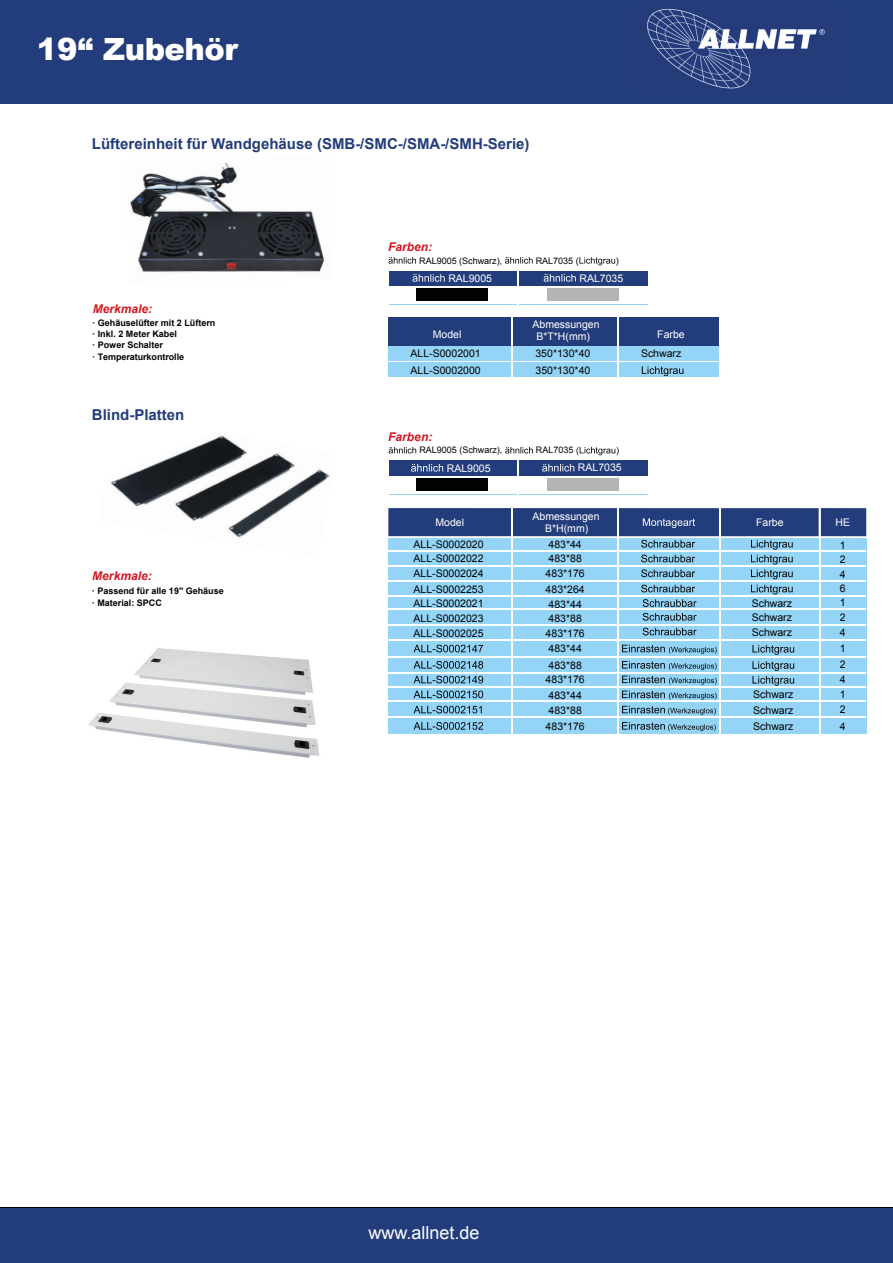
<style>
.page{position:relative;width:893px;height:1263px;background:#fff}
.page>*{position:absolute;margin:0;border:0;box-sizing:border-box;transform-origin:0 0}
.t1{font:900 30.6px "Arial";letter-spacing:-.015em;color:#fff}
.t2{font:18px "Arial";color:#fff}
.t3{font:700 15px "Arial";color:#233c7b}
.t4{font:italic 700 12px "Arial";color:#d11721}
.t5{font:10.5px/14.9px "Arial";color:#020203}
.t6{font:10.5px/12px "Arial";color:#fff;text-align:center}
.t7{font:700 9px/11.2px "Arial";color:#020203}
.t8{font:9px "Arial";color:#020203}
</style>
<div class="page">
<div style="left:388px;top:362px;width:332px;height:15px;background:#94d4f6"></div>
<div style="left:388px;top:346px;width:332px;height:15px;background:#94d4f6"></div>
<div style="left:388px;top:538px;width:431px;height:196px;background:#94d4f6"></div>
<div style="left:0;top:0;width:893px;height:104px;background:#233c7b"></div>
<div style="left:0;top:1208px;width:893px;height:55px;background:#233c7b"></div>
<hr style="left:0;top:1208px;width:893px;height:1px;background:#020203">
<img style="left:647px;top:8px;width:178px;height:81px">
<img style="left:129px;top:162px;width:196px;height:110px">
<div style="left:389px;top:270px;width:258px;height:16px;background:#233c7b"></div>
<div style="left:389px;top:460px;width:258px;height:15px;background:#233c7b"></div>
<div style="left:388px;top:318px;width:332px;height:28px;background:#233c7b"></div>
<div style="left:388px;top:508px;width:431px;height:28px;background:#233c7b"></div>
<hr style="left:389px;top:304px;width:258px;height:1px;background:#94d4f6">
<hr style="left:389px;top:494px;width:258px;height:1px;background:#94d4f6">
<svg style="left:388px;top:257px;width:28px;height:7px"></svg>
<svg style="left:505px;top:257px;width:28px;height:7px"></svg>
<svg style="left:579px;top:257px;width:36px;height:8px"></svg>
<svg style="left:389px;top:447px;width:27px;height:6px"></svg>
<svg style="left:505px;top:447px;width:28px;height:6px"></svg>
<svg style="left:576px;top:447px;width:43px;height:8px"></svg>
<hr style="left:518px;top:270px;width:1px;height:34px;background:#fff">
<hr style="left:518px;top:460px;width:1px;height:34px;background:#fff">
<hr style="left:511px;top:318px;width:2px;height:60px;background:#fff">
<hr style="left:387px;top:565px;width:432px;height:1px;background:#fff">
<hr style="left:387px;top:580px;width:432px;height:1px;background:#fff">
<hr style="left:387px;top:595px;width:432px;height:1px;background:#fff">
<hr style="left:618px;top:318px;width:1px;height:59px;background:#fff">
<hr style="left:617px;top:503px;width:2px;height:234px;background:#fff">
<hr style="left:719px;top:318px;width:1px;height:61px;background:#fff">
<hr style="left:719px;top:503px;width:1px;height:232px;background:#fff">
<svg style="left:413px;top:274px;width:32px;height:8px"></svg>
<svg style="left:411px;top:464px;width:32px;height:8px"></svg>
<svg style="left:641px;top:540px;width:54px;height:8px"></svg>
<svg style="left:641px;top:555px;width:54px;height:7px"></svg>
<svg style="left:641px;top:569px;width:54px;height:8px"></svg>
<svg style="left:643px;top:599px;width:54px;height:8px"></svg>
<svg style="left:643px;top:613px;width:54px;height:8px"></svg>
<svg style="left:643px;top:628px;width:54px;height:7px"></svg>
<svg style="left:544px;top:274px;width:32px;height:8px"></svg>
<svg style="left:542px;top:464px;width:32px;height:7px"></svg>
<svg style="left:643px;top:518px;width:52px;height:10px"></svg>
<svg style="left:416px;top:289px;width:72px;height:12px"></svg>
<svg style="left:416px;top:479px;width:72px;height:12px"></svg>
<svg style="left:547px;top:289px;width:72px;height:12px"></svg>
<svg style="left:547px;top:479px;width:72px;height:12px"></svg>
<img style="left:110px;top:435px;width:220px;height:103px">
<svg style="left:642px;top:366px;width:41px;height:10px"></svg>
<hr style="left:511px;top:503px;width:2px;height:232px;background:#fff">
<hr style="left:387px;top:609px;width:432px;height:1px;background:#fff">
<hr style="left:387px;top:624px;width:432px;height:1px;background:#fff">
<svg style="left:414px;top:645px;width:69px;height:7px"></svg>
<svg style="left:414px;top:661px;width:69px;height:8px"></svg>
<svg style="left:414px;top:676px;width:69px;height:7px"></svg>
<svg style="left:414px;top:690px;width:69px;height:8px"></svg>
<svg style="left:622px;top:645px;width:95px;height:9px"></svg>
<svg style="left:622px;top:661px;width:95px;height:39px"></svg>
<svg style="left:622px;top:706px;width:94px;height:9px"></svg>
<svg style="left:622px;top:722px;width:94px;height:9px"></svg>
<svg style="left:414px;top:706px;width:68px;height:7px"></svg>
<svg style="left:414px;top:722px;width:69px;height:8px"></svg>
<svg style="left:751px;top:540px;width:42px;height:39px"></svg>
<svg style="left:641px;top:585px;width:54px;height:7px"></svg>
<svg style="left:751px;top:585px;width:42px;height:9px"></svg>
<svg style="left:752px;top:645px;width:42px;height:10px"></svg>
<svg style="left:752px;top:661px;width:42px;height:25px"></svg>
<hr style="left:387px;top:639px;width:432px;height:1px;background:#fff">
<hr style="left:387px;top:657px;width:432px;height:1px;background:#fff">
<hr style="left:387px;top:551px;width:432px;height:1px;background:#fff">
<hr style="left:387px;top:672px;width:432px;height:1px;background:#fff">
<hr style="left:387px;top:687px;width:432px;height:1px;background:#fff">
<hr style="left:387px;top:700px;width:432px;height:1px;background:#fff">
<hr style="left:387px;top:717px;width:432px;height:1px;background:#fff">
<img style="left:88px;top:648px;width:232px;height:110px">
<div style="left:821px;top:538px;width:45px;height:196px;background:#94d4f6"></div>
<div style="left:821px;top:508px;width:45px;height:28px;background:#233c7b"></div>
<hr style="left:820px;top:565px;width:46px;height:1px;background:#fff">
<hr style="left:820px;top:580px;width:46px;height:1px;background:#fff">
<hr style="left:820px;top:595px;width:46px;height:1px;background:#fff">
<hr style="left:820px;top:609px;width:46px;height:1px;background:#fff">
<hr style="left:820px;top:624px;width:46px;height:1px;background:#fff">
<hr style="left:820px;top:639px;width:46px;height:1px;background:#fff">
<hr style="left:820px;top:657px;width:46px;height:1px;background:#fff">
<hr style="left:820px;top:551px;width:46px;height:1px;background:#fff">
<hr style="left:820px;top:672px;width:46px;height:1px;background:#fff">
<hr style="left:820px;top:687px;width:46px;height:1px;background:#fff">
<hr style="left:820px;top:700px;width:46px;height:1px;background:#fff">
<hr style="left:820px;top:717px;width:46px;height:1px;background:#fff">
<h1 class="t1" style="left:37px;top:27px;width:203px">19“ Zubehör</h1>
<h3 class="t3" style="left:92px;top:134px;width:439px">Lüftereinheit für Wandgehäuse (SMB-/SMC-/SMA-/SMH-Serie)</h3>
<p class="t4" style="left:93px;top:301px;width:61px">Merkmale:</p>
<p class="t7" style="left:92px;top:317px;width:125px">· Gehäuselüfter mit 2 Lüftern · Inkl. 2 Meter Kabel<br>· Power Schalter<br>· Temperaturkontrolle</p>
<h3 class="t3" style="left:92px;top:405px;width:94px">Blind-Platten</h3>
<p class="t4" style="left:92px;top:568px;width:61px">Merkmale:</p>
<p class="t7" style="left:92px;top:586px;width:133px">· Passend für alle 19" Gehäuse · Material: SPCC</p>
<p class="t4" style="left:388px;top:239px;width:46px">Farben:</p>
<p class="t8" style="left:419px;top:254px;width:85px">RAL9005 (Schwarz),</p>
<p class="t8" style="left:536px;top:254px;width:45px">RAL7035 (</p>
<p class="t8" style="left:616px;top:254px;width:4px">)</p>
<p class="t6" style="left:448px;top:272px;width:45px">RAL9005</p>
<p class="t6" style="left:433px;top:328px;width:30px">Model</p>
<p class="t5" style="left:411px;top:346px;width:72px">ALL-S0002001</p>
<p class="t6" style="left:579px;top:272px;width:45px">RAL7035</p>
<p class="t6" style="left:532px;top:318px;width:69px">Abmessungen<br>B*T*H(mm)</p>
<p class="t5" style="left:535px;top:346px;width:56px">350*130*40</p>
<p class="t5" style="left:411px;top:363px;width:72px">ALL-S0002000</p>
<p class="t5" style="left:535px;top:363px;width:56px">350*130*40</p>
<p class="t6" style="left:657px;top:328px;width:29px">Farbe</p>
<p class="t5" style="left:641px;top:346px;width:42px">Schwarz</p>
<p class="t4" style="left:388px;top:429px;width:46px">Farben:</p>
<p class="t8" style="left:419px;top:444px;width:85px">RAL9005 (Schwarz),</p>
<p class="t8" style="left:536px;top:444px;width:39px">RAL7035</p>
<p class="t6" style="left:447px;top:462px;width:45px">RAL9005</p>
<p class="t6" style="left:435px;top:517px;width:30px">Model</p>
<p class="t5" style="left:414px;top:536px;width:72px;text-align:justify">ALL-S0002020<br>ALL-S0002022<br>ALL-S0002024<br>ALL-S0002253</p>
<p class="t5" style="left:414px;top:596px;width:72px">ALL-S0002021</p>
<p class="t5" style="left:414px;top:611px;width:72px">ALL-S0002023<br>ALL-S0002025</p>
<p class="t6" style="left:578px;top:462px;width:45px">RAL7035</p>
<p class="t6" style="left:532px;top:511px;width:69px">Abmessungen<br>B*H(mm)</p>
<p class="t5" style="left:546px;top:536px;width:41px">483*44<br>483*88<br>483*176<br>483*264<br>483*44<br>483*88<br>483*176</p>
<p class="t5" style="left:549px;top:640px;width:35px;line-height:16.4px">483*44<br>483*88</p>
<p class="t5" style="left:546px;top:672px;width:41px">483*176<br>483*44<br>483*88</p>
<p class="t5" style="left:546px;top:719px;width:41px">483*176</p>
<p class="t6" style="left:756px;top:516px;width:29px">Farbe</p>
<p class="t5" style="left:752px;top:596px;width:42px;line-height:13.6px">Schwarz<br>Schwarz</p>
<p class="t5" style="left:752px;top:625px;width:42px">Schwarz</p>
<p class="t5" style="left:753px;top:687px;width:42px">Schwarz<br>Schwarz</p>
<p class="t5" style="left:753px;top:719px;width:42px">Schwarz</p>
<p class="t6" style="left:835px;top:517px;width:16px">HE</p>
<p class="t5" style="left:840px;top:538px;width:7px;text-align:justify">1<br>2<br>4<br>6</p>
<p class="t5" style="left:840px;top:595px;width:7px">1<br>2</p>
<p class="t5" style="left:840px;top:640px;width:7px;line-height:16.4px">1<br>2</p>
<p class="t5" style="left:840px;top:672px;width:7px;text-align:justify">4<br>1<br>2</p>
<p class="t5" style="left:840px;top:719px;width:7px">4</p>
<p class="t5" style="left:840px;top:625px;width:7px">4</p>
<h2 class="t2" style="left:368px;top:1221px;width:113px">www.allnet.de</h2>
</div>
